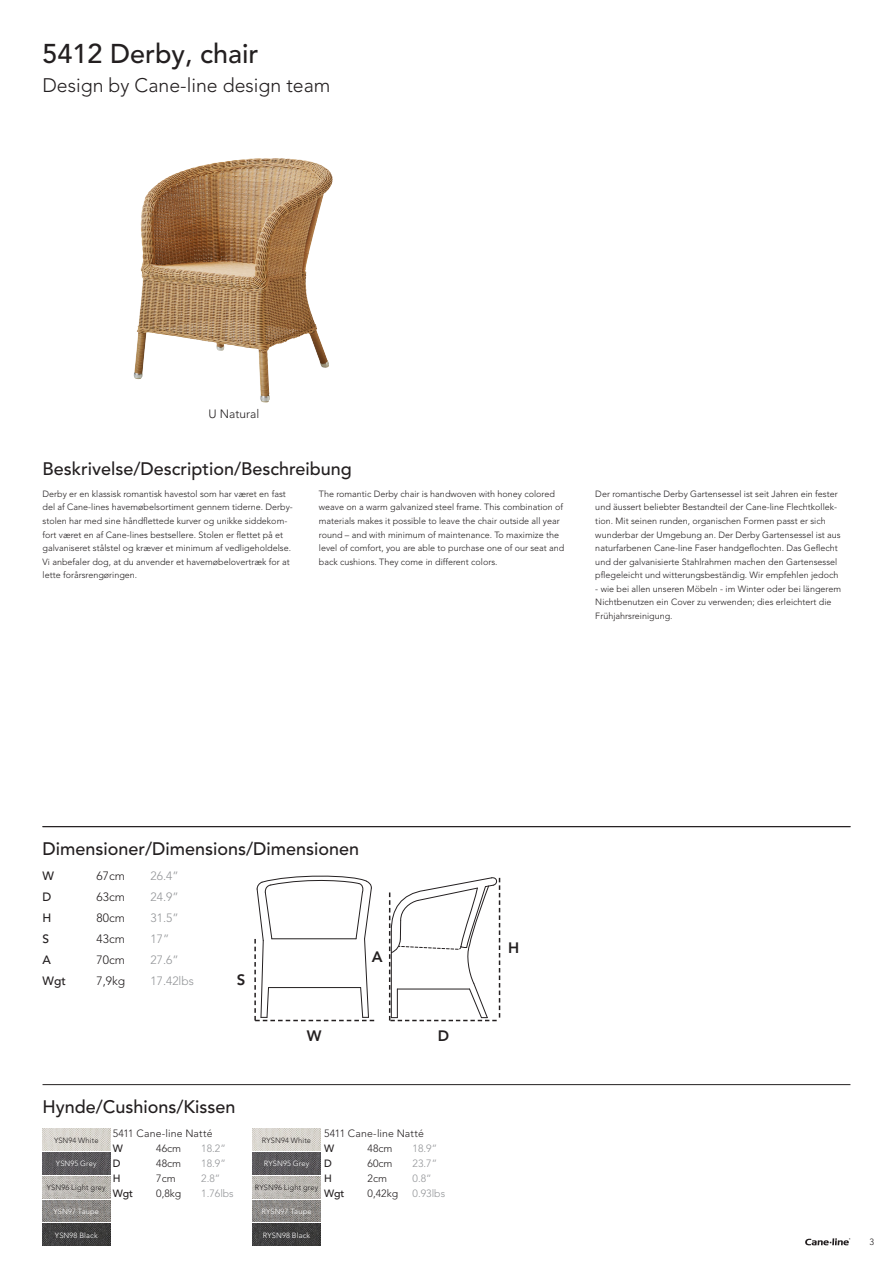
<style>
.page{position:relative;width:893px;height:1263px;background:#fff}
.page>*{position:absolute;margin:0;border:0;box-sizing:border-box;transform-origin:0 0}
.t1{font:500 27px "Avenir LT Pro";color:#231f20}
.t2{font:300 19.5px "Avenir LT Pro";color:#231f20}
.t3{font:500 18px "Avenir LT Pro";color:#231f20}
.t4{font:800 15px "Avenir LT Pro";color:#231f20}
.t5{font:300 12px "Avenir LT Pro";color:#231f20}
.t6{font:300 12px "Avenir LT Pro";color:#939598}
.t7{font:500 12px "Avenir LT Pro";color:#231f20}
.t8{font:300 10.5px "Avenir LT Pro";color:#231f20}
.t9{font:300 10.5px "Avenir LT Pro";color:#939598}
.t10{font:500 10.5px "Avenir LT Pro";color:#231f20}
.t11{font:300 9px/13.5px "Avenir LT Pro";color:#231f20}
.t12{font:300 7.5px "Avenir LT Pro";letter-spacing:.015em;color:#fff}
.t13{font:300 7.5px "Avenir LT Pro";letter-spacing:.015em;color:#231f20}
</style>
<div class="page">
<hr style="left:43px;top:826px;width:807px;height:1px;background:#231f20">
<hr style="left:43px;top:1084px;width:807px;height:1px;background:#231f20">
<svg style="left:805px;top:1238px;width:45px;height:7px"></svg>
<img style="left:133px;top:158px;width:138px;height:221px">
<svg style="left:254px;top:875px;width:120px;height:146px"></svg>
<svg style="left:389px;top:877px;width:111px;height:144px"></svg>
<img style="left:43px;top:1129px;width:67px;height:45px">
<img style="left:43px;top:1176px;width:67px;height:22px">
<img style="left:43px;top:1200px;width:67px;height:22px">
<img style="left:43px;top:1224px;width:67px;height:21px">
<img style="left:253px;top:1129px;width:67px;height:45px">
<img style="left:253px;top:1176px;width:67px;height:22px">
<img style="left:253px;top:1200px;width:67px;height:22px">
<img style="left:253px;top:1224px;width:67px;height:21px">
<p class="t1" style="left:43px;top:38px;width:218px">5412 Derby, chair</p>
<p class="t2" style="left:43px;top:73px;width:289px">Design by Cane-line design team</p>
<p class="t5" style="left:209px;top:406px;width:52px">U Natural</p>
<h3 class="t3" style="left:43px;top:458px;width:311px">Beskrivelse/Description/Beschreibung</h3>
<p class="t11" style="left:43px;top:487px;width:252px">Derby er en klassisk romantisk havestol som har været en fast del af Cane-lines havemøbelsortiment gennem tiderne. Derby&shy;stolen har med sine håndflettede kurver og unikke siddekom&shy;fort været en af Cane-lines bestsellere. Stolen er flettet på et galvaniseret stålstel og kræver et minimum af vedligeholdelse.<br>Vi anbefaler dog, at du anvender et havemøbelovertræk for at lette forårsrengøringen.</p>
<p class="t11" style="left:319px;top:487px;width:247px">The romantic Derby chair is handwoven with honey colored weave on a warm galvanized steel frame. This combination of materials makes it possible to leave the chair outside all year round – and with minimum of maintenance. To maximize the level of comfort, you are able to purchase one of our seat and back cushions. They come in different colors.</p>
<p class="t11" style="left:595px;top:487px;width:247px">Der romantische Derby Gartensessel ist seit Jahren ein fester und äussert beliebter Bestandteil der Cane-line Flechtkollek&shy;tion. Mit seinen runden, organischen Formen passt er sich wunderbar der Umgebung an. Der Derby Gartensessel ist aus naturfarbenen Cane-line Faser handgeflochten. Das Geflecht und der galvanisierte Stahlrahmen machen den Gartensessel pflegeleicht und witterungsbeständig. Wir empfehlen jedoch</p>
<p class="t11" style="left:595px;top:582px;width:247px">- wie bei allen unseren Möbeln - im Winter oder bei längerem<br>Nichtbenutzen ein Cover zu verwenden; dies erleichtert die<br>Frühjahrsreinigung.</p>
<h3 class="t3" style="left:43px;top:838px;width:318px">Dimensioner/Dimensions/Dimensionen</h3>
<p class="t7" style="left:43px;top:869px;width:13px">W</p>
<p class="t5" style="left:97px;top:869px;width:30px">67cm</p>
<p class="t6" style="left:151px;top:869px;width:30px">26.4”</p>
<p class="t7" style="left:43px;top:890px;width:10px">D</p>
<p class="t5" style="left:97px;top:890px;width:30px">63cm</p>
<p class="t6" style="left:151px;top:890px;width:30px">24.9”</p>
<p class="t7" style="left:43px;top:911px;width:10px">H</p>
<p class="t5" style="left:97px;top:911px;width:30px">80cm</p>
<p class="t6" style="left:151px;top:911px;width:30px">31.5”</p>
<p class="t7" style="left:43px;top:932px;width:8px">S</p>
<p class="t5" style="left:97px;top:932px;width:30px">43cm</p>
<p class="t6" style="left:151px;top:932px;width:20px">17”</p>
<p class="t7" style="left:43px;top:953px;width:10px">A</p>
<p class="t5" style="left:97px;top:953px;width:30px">70cm</p>
<p class="t6" style="left:151px;top:953px;width:30px">27.6”</p>
<p class="t7" style="left:43px;top:974px;width:25px">Wgt</p>
<p class="t5" style="left:97px;top:974px;width:30px">7,9kg</p>
<p class="t6" style="left:151px;top:974px;width:45px">17.42lbs</p>
<p class="t4" style="left:237px;top:971px;width:10px">S</p>
<p class="t4" style="left:372px;top:948px;width:12px">A</p>
<p class="t4" style="left:307px;top:1026px;width:16px">W</p>
<p class="t4" style="left:438px;top:1026px;width:13px">D</p>
<p class="t3" style="left:43px;top:1096px;width:195px">Hynde/Cushions/Kissen</p>
<p class="t8" style="left:113px;top:1127px;width:101px">5411 Cane-line Natté</p>
<p class="t10" style="left:113px;top:1142px;width:12px">W</p>
<p class="t8" style="left:156px;top:1142px;width:26px">46cm</p>
<p class="t9" style="left:201px;top:1142px;width:26px">18.2”</p>
<p class="t10" style="left:113px;top:1157px;width:9px">D</p>
<p class="t8" style="left:156px;top:1157px;width:26px">48cm</p>
<p class="t9" style="left:201px;top:1157px;width:26px">18.9”</p>
<p class="t10" style="left:113px;top:1172px;width:9px">H</p>
<p class="t8" style="left:156px;top:1172px;width:21px">7cm</p>
<p class="t9" style="left:201px;top:1172px;width:21px">2.8”</p>
<p class="t10" style="left:113px;top:1187px;width:22px">Wgt</p>
<p class="t8" style="left:156px;top:1187px;width:27px">0,8kg</p>
<p class="t9" style="left:201px;top:1187px;width:34px">1.76lbs</p>
<p class="t13" style="left:54px;top:1135px;width:46px">YSN94 White</p>
<p class="t12" style="left:56px;top:1159px;width:42px">YSN95 Grey</p>
<p class="t13" style="left:47px;top:1183px;width:60px">YSN96 Light grey</p>
<p class="t12" style="left:54px;top:1207px;width:47px">YSN97 Taupe</p>
<p class="t12" style="left:55px;top:1230px;width:44px">YSN98 Black</p>
<p class="t8" style="left:324px;top:1127px;width:101px">5411 Cane-line Natté</p>
<p class="t10" style="left:324px;top:1142px;width:12px">W</p>
<p class="t8" style="left:368px;top:1142px;width:26px">48cm</p>
<p class="t9" style="left:413px;top:1142px;width:26px">18.9”</p>
<p class="t10" style="left:324px;top:1157px;width:9px">D</p>
<p class="t8" style="left:368px;top:1157px;width:26px">60cm</p>
<p class="t9" style="left:413px;top:1157px;width:26px">23.7”</p>
<p class="t10" style="left:324px;top:1172px;width:9px">H</p>
<p class="t8" style="left:368px;top:1172px;width:21px">2cm</p>
<p class="t9" style="left:413px;top:1172px;width:21px">0.8”</p>
<p class="t10" style="left:324px;top:1187px;width:22px">Wgt</p>
<p class="t8" style="left:368px;top:1187px;width:32px">0,42kg</p>
<p class="t9" style="left:413px;top:1187px;width:34px">0.93lbs</p>
<p class="t13" style="left:262px;top:1135px;width:51px">RYSN94 White</p>
<p class="t12" style="left:264px;top:1159px;width:47px">RYSN95 Grey</p>
<p class="t13" style="left:255px;top:1183px;width:65px">RYSN96 Light grey</p>
<p class="t12" style="left:261px;top:1207px;width:52px">RYSN97 Taupe</p>
<p class="t12" style="left:263px;top:1230px;width:49px">RYSN98 Black</p>
<p class="t4" style="left:508px;top:939px;width:13px">H</p>
<p class="t11" style="left:869px;top:1235px;width:6px">3</p>
</div>
